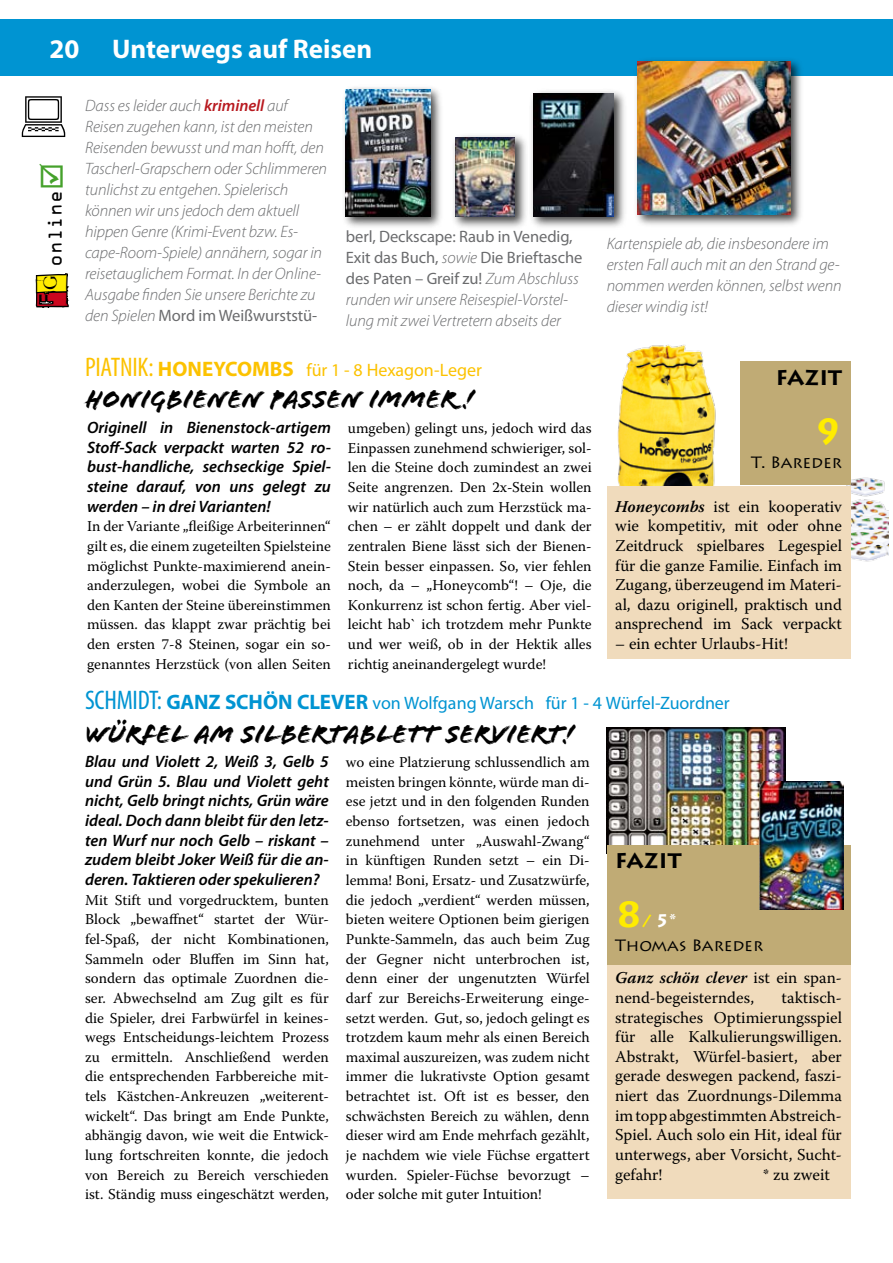
<style>
.page{position:relative;width:893px;height:1263px;background:#fff}
.page>*{position:absolute;margin:0;border:0;box-sizing:border-box;transform-origin:0 0}
.t1{font:700 36px "Lithos Pro";color:#ffec00}
.t2{font:27px "Flood Std";color:#000}
.t3{font:700 27px "Myriad Pro";color:#fff}
.t4{font:700 21px "Myriad Pro";color:#0094d2}
.t5{font:700 21px "Myriad Pro";color:#fcc200}
.t6{font:700 21px "Lithos Pro";color:#000}
.t7{font:18px "Myriad Pro";letter-spacing:-.005em;color:#0094d2}
.t8{font:18px "Myriad Pro";letter-spacing:-.005em;color:#fcc200}
.t9{font:700 18px "Lithos Pro";color:#fff}
.t10{font:17.7px "OCRA Std";color:#000}
.t11{font:italic 300 16.5px/21px "Myriad Pro";letter-spacing:-.005em;color:#6a6b6d}
.t12{font:16.5px/19.6px "Warnock Pro";color:#000;text-align:justify}
.t13{font:italic 600 16.5px/19.6px "Myriad Pro";color:#000;text-align:justify}
.t14{font:16.5px "Lithos Pro";color:#000}
.t15{font:15px/19.6px "Warnock Pro";color:#000;text-align:justify}
.s1{font-weight:600;color:#b8191f}
.s2{font-weight:400;font-style:normal}
.s3{font-family:"Phorssa";font-size:27.9px;color:#cc071e}
.s4{font-family:"Phorssa";font-size:27.9px;color:#ffec00}
.s5{color:#45a12b}
.s6{font-weight:400;font-stretch:condensed;font-size:27px}
.s7{font-weight:600;font-style:italic}
.s8{font-size:36px;color:#ffec00}
.s9{color:#ffec00}
</style>
<div class="page">
<img style="left:617px;top:344px;width:272px;height:268px">
<div style="left:0;top:19px;width:893px;height:56px;background:#0094d2"></div>
<img style="left:607px;top:728px;width:178px;height:117px">
<div style="left:740px;top:362px;width:110px;height:123px;background:#c0ab75"></div>
<div style="left:607px;top:486px;width:243px;height:173px;background:#f0dbbc"></div>
<div style="left:529px;top:89px;width:99px;height:142px;background:#000;opacity:.75"></div>
<img style="left:534px;top:93px;width:80px;height:124px">
<svg style="left:35px;top:273px;width:34px;height:35px"></svg>
<div style="left:607px;top:845px;width:243px;height:123px;background:#c0ab75"></div>
<div style="left:607px;top:965px;width:243px;height:234px;background:#f0dbbc"></div>
<img style="left:760px;top:782px;width:83px;height:127px">
<div style="left:450px;top:133px;width:78px;height:97px;background:#000;opacity:.75"></div>
<img style="left:455px;top:138px;width:60px;height:79px">
<div style="left:633px;top:57px;width:171px;height:170px;background:#000;opacity:.75"></div>
<img style="left:638px;top:62px;width:153px;height:153px">
<div style="left:341px;top:84px;width:104px;height:147px;background:#000;opacity:.75"></div>
<img style="left:346px;top:89px;width:85px;height:128px">
<h2 class="t3" style="left:49px;top:32px;width:324px">20 UNTERWEGS AUF REISEN</h2>
<p class="t11" style="left:85px;top:95px;width:244px">Dass es leider auch <span class="s1">kriminell</span> auf Reisen zugehen kann, ist den meisten Reisenden bewusst und man hofft, den Tascherl-Grapschern oder Schlimmeren tunlichst zu entgehen. Spielerisch können wir uns jedoch dem aktuell hippen Genre (Krimi-Event bzw. Es&shy;cape-Room-Spiele) annähern, sogar in reisetauglichem Format. In der Online-Ausgabe finden Sie unsere Berichte zu den Spielen <span class="s2">Mord im Weißwurststü-</span></p>
<p class="t10" style="left:47px;top:306px;width:144px;rotate:-90deg"><span class="s3">f</span><span class="s4">g</span> online<span class="s5">☑</span></p>
<p class="t11" style="left:346px;top:226px;width:238px"><span class="s2">berl, Deckscape: Raub in Venedig, Exit das Buch,</span> sowie <span class="s2">Die Brieftasche des Paten – Greif zu!</span> Zum Abschluss runden wir unsere Reisespiel-Vorstel&shy;lung mit zwei Vertretern abseits der</p>
<h3 class="t5" style="left:85px;top:355px;width:182px"><span class="s6">PIATNI K:</span> HONEYCOMBS</h3>
<p class="t8" style="left:306px;top:359px;width:177px">für 1 - 8 Hexagon-Leger</p>
<h2 class="t2" style="left:85px;top:384px;width:390px">HONIGBIENEN PASSEN IMMER !</h2>
<p class="t13" style="left:87px;top:417px;width:245px">Originell in Bienenstock-artigem Stoff-Sack verpackt warten 52 ro&shy;bust-handliche, sechseckige Spiel&shy;steine darauf, von uns gelegt zu werden – in drei Varianten!</p>
<p class="t15" style="left:87px;top:516px;width:245px">In der Variante „fleißige Arbeiterinnen“ gilt es, die einem zugeteilten Spielsteine möglichst Punkte-maximierend anein&shy;anderzulegen, wobei die Symbole an den Kanten der Steine übereinstimmen müssen. das klappt zwar prächtig bei den ersten 7-8 Steinen, sogar ein so&shy;genanntes Herzstück (von allen Seiten</p>
<p class="t15" style="left:348px;top:418px;width:245px">umgeben) gelingt uns, jedoch wird das Einpassen zunehmend schwieriger, sol&shy;len die Steine doch zumindest an zwei Seite angrenzen. Den 2x-Stein wollen wir natürlich auch zum Herzstück ma&shy;chen – er zählt doppelt und dank der zentralen Biene lässt sich der Bienen-Stein besser einpassen. So, vier fehlen noch, da – „Honeycomb“! – Oje, die Konkurrenz ist schon fertig. Aber viel&shy;leicht hab` ich trotzdem mehr Punkte und wer weiß, ob in der Hektik alles richtig aneinandergelegt wurde!</p>
<p class="t11" style="left:607px;top:233px;width:236px">Kartenspiele ab, die insbesondere im ersten Fall auch mit an den Strand ge&shy;nommen werden können, selbst wenn dieser windig ist!</p>
<h3 class="t6" style="left:776px;top:365px;width:68px">FAZIT</h3>
<h1 class="t1" style="left:814px;top:409px;width:29px">9</h1>
<p class="t14" style="left:751px;top:453px;width:92px">T. Bareder</p>
<p class="t12" style="left:615px;top:496px;width:228px"><span class="s7">Honeycombs</span> ist ein kooperativ wie kompetitiv, mit oder ohne Zeitdruck spielbares Legespiel für die ganze Familie. Einfach im Zugang, überzeugend im Materi&shy;al, dazu originell, praktisch und ansprechend im Sack verpackt</p>
<p class="t12" style="left:615px;top:634px;width:174px">– ein echter Urlaubs-Hit!</p>
<h3 class="t4" style="left:85px;top:688px;width:248px"><span class="s6">Schmidt:</span> GANZ SCHÖN CLEVER</h3>
<p class="t7" style="left:373px;top:692px;width:359px">von Wolfgang Warsch für 1 - 4 Würfel-Zuordner</p>
<h2 class="t2" style="left:85px;top:719px;width:490px">WÜRFEL AM SILBERTABLETT SERVIERT!</h2>
<p class="t13" style="left:85px;top:751px;width:245px">Blau und Violett 2, Weiß 3, Gelb 5 und Grün 5. Blau und Violett geht nicht, Gelb bringt nichts, Grün wäre ideal. Doch dann bleibt für den letz&shy;ten Wurf nur noch Gelb – riskant – zudem bleibt Joker Weiß für die an&shy;deren. Taktieren oder spekulieren?</p>
<p class="t15" style="left:85px;top:889px;width:245px">Mit Stift und vorgedrucktem, bunten Block „bewaffnet“ startet der Wür&shy;fel-Spaß, der nicht Kombinationen, Sammeln oder Bluffen im Sinn hat, sondern das optimale Zuordnen die&shy;ser. Abwechselnd am Zug gilt es für die Spieler, drei Farbwürfel in keines&shy;wegs Entscheidungs-leichtem Prozess zu ermitteln. Anschließend werden die entsprechenden Farbbereiche mit&shy;tels Kästchen-Ankreuzen „weiterent&shy;wickelt“. Das bringt am Ende Punkte, abhängig davon, wie weit die Entwick&shy;lung fortschreiten konnte, die jedoch von Bereich zu Bereich verschieden ist. Ständig muss eingeschätzt werden,</p>
<p class="t15" style="left:346px;top:752px;width:245px">wo eine Platzierung schlussendlich am meisten bringen könnte, würde man di&shy;ese jetzt und in den folgenden Runden ebenso fortsetzen, was einen jedoch zunehmend unter „Auswahl-Zwang“ in künftigen Runden setzt – ein Di&shy;lemma! Boni, Ersatz- und Zusatzwürfe, die jedoch „verdient“ werden müssen, bieten weitere Optionen beim gierigen Punkte-Sammeln, das auch beim Zug der Gegner nicht unterbrochen ist, denn einer der ungenutzten Würfel darf zur Bereichs-Erweiterung einge&shy;setzt werden. Gut, so, jedoch gelingt es trotzdem kaum mehr als einen Bereich maximal auszureizen, was zudem nicht immer die lukrativste Option gesamt betrachtet ist. Oft ist es besser, den schwächsten Bereich zu wählen, denn dieser wird am Ende mehrfach gezählt, je nachdem wie viele Füchse ergattert wurden. Spieler-Füchse bevorzugt – oder solche mit guter Intuition!</p>
<h3 class="t6" style="left:615px;top:848px;width:68px">FAZIT</h3>
<p class="t9" style="left:615px;top:910px;width:62px"><span class="s8">8</span><span class="s9">/</span> 5*</p>
<p class="t14" style="left:615px;top:936px;width:150px">Thomas Bareder</p>
<p class="t12" style="left:615px;top:968px;width:228px"><span class="s7">Ganz schön clever</span> ist ein span&shy;nend-begeisterndes,</p>
<p class="t12" style="left:615px;top:987px;width:228px;text-indent:166px">taktisch&shy;strategisches Optimierungsspiel für alle Kalkulierungswilligen.<br>Abstrakt, Würfel-basiert, aber gerade deswegen packend, faszi&shy;niert das Zuordnungs-Dilemma im topp abgestimmten Abstreich-Spiel. Auch solo ein Hit, ideal für unterwegs, aber Vorsicht, Sucht&shy;gefahr!</p>
<p class="t12" style="left:763px;top:1164px;width:68px">* zu zweit</p>
</div>
